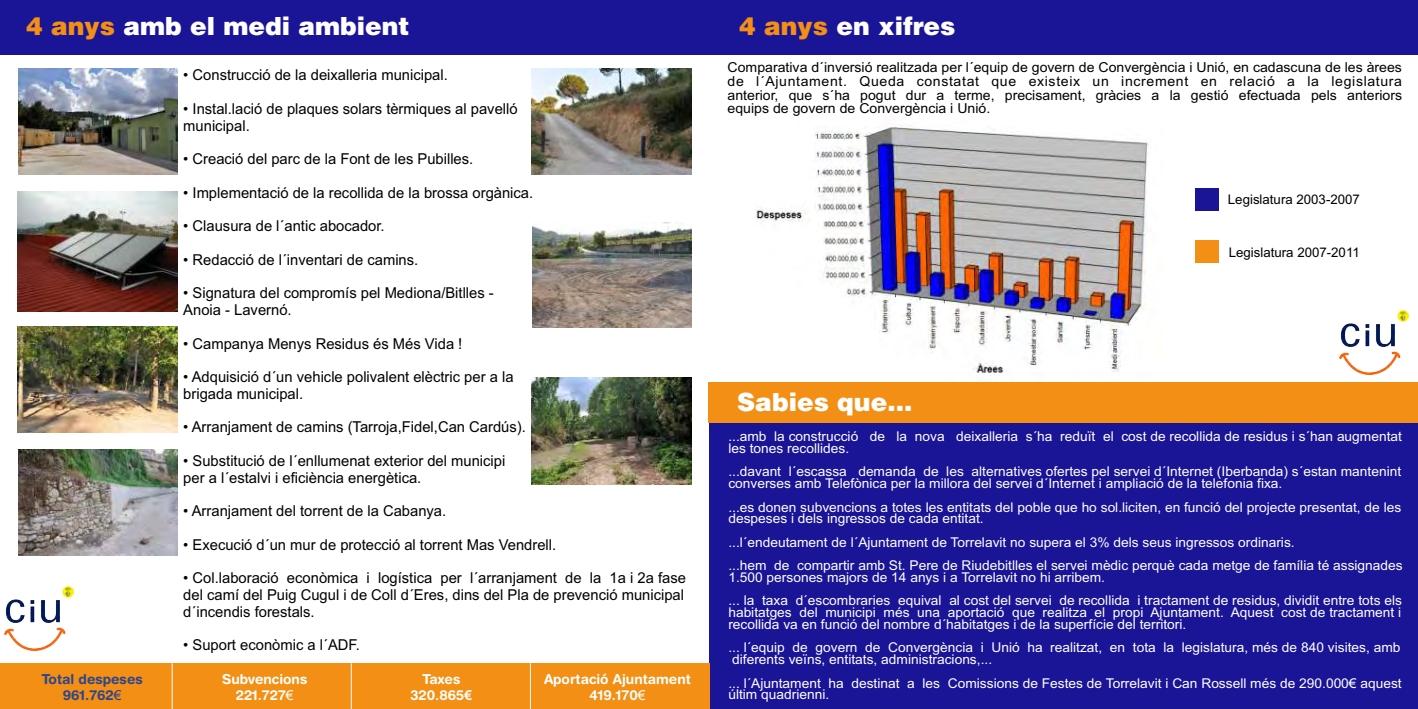
<style>
.page{position:relative;width:1418px;height:709px;background:#fff}
.page>*{position:absolute;margin:0;border:0;box-sizing:border-box;transform-origin:0 0}
.t1{font:900 25px "Helvetica";color:#fff}
.t2{font:15px/16.8px "Arial";color:#000}
.t3{font:13.75px/13.9px "Arial";color:#000;text-align:justify}
.t4{font:700 13.75px/16.1px "Helvetica Rounded";color:#fff;text-align:center}
.t5{font:700 13.75px/16.1px "Helvetica Rounded";color:#294591;text-align:center}
.t6{font:13.5px/11.8px "Arial";color:#fff}
.t7{font:13.25px "Arial";color:#000}
.s1{color:#f28f14}
.s2{font-family:"Arial";font-weight:400}
.s3{font-family:"Arial"}
</style>
<div class="page">
<img style="left:755px;top:125px;width:394px;height:248px">
<div style="left:709px;top:415px;width:708px;height:294px;background:#1a1496"></div>
<div style="left:0;top:0;width:1417px;height:55px;background:#1a1496"></div>
<img style="left:1339px;top:310px;width:69px;height:64px">
<div style="left:0;top:663px;width:709px;height:46px;background:#f28f14"></div>
<hr style="left:172px;top:663px;width:1px;height:46px;background:#fff">
<hr style="left:351px;top:663px;width:1px;height:46px;background:#fff">
<hr style="left:530px;top:663px;width:1px;height:46px;background:#fff">
<img style="left:4px;top:587px;width:69px;height:64px">
<img style="left:18px;top:69px;width:159px;height:105px">
<img style="left:18px;top:191px;width:159px;height:120px">
<img style="left:18px;top:326px;width:159px;height:106px">
<img style="left:532px;top:222px;width:159px;height:106px">
<img style="left:18px;top:449px;width:159px;height:106px">
<img style="left:532px;top:69px;width:159px;height:106px">
<img style="left:532px;top:378px;width:159px;height:106px">
<div style="left:1195px;top:188px;width:23px;height:22px;background:#1a1496"></div>
<div style="left:1195px;top:240px;width:23px;height:23px;background:#f28f14"></div>
<div style="left:708px;top:383px;width:709px;height:40px;background:#f28f14"></div>
<h1 class="t1" style="left:26px;top:17px;width:385px"><span class="s1">4 anys</span> amb el medi ambient</h1>
<p class="t2" style="left:183px;top:68px;width:266px">• Construcció de la deixalleria municipal.</p>
<p class="t2" style="left:183px;top:101px;width:336px">• Instal.lació de plaques solars tèrmiques al pavelló municipal.</p>
<p class="t2" style="left:183px;top:152px;width:291px">• Creació del parc de la Font de les Pubilles.</p>
<p class="t2" style="left:183px;top:185px;width:351px">• Implementació de la recollida de la brossa orgànica.</p>
<p class="t2" style="left:183px;top:219px;width:203px">• Clausura de l´antic abocador.</p>
<p class="t2" style="left:183px;top:252px;width:236px">• Redacció de l´inventari de camins.</p>
<p class="t2" style="left:183px;top:286px;width:312px">• Signatura del compromís pel Mediona/Bitlles -<br>Anoia - Lavernó.</p>
<p class="t2" style="left:183px;top:336px;width:280px">• Campanya Menys Residus és Més Vida !</p>
<p class="t2" style="left:183px;top:370px;width:332px">• Adquisició d´un vehicle polivalent elèctric per a la brigada municipal.</p>
<p class="t2" style="left:183px;top:420px;width:344px">• Arranjament de camins (Tarroja,Fidel,Can Cardús).</p>
<p class="t2" style="left:183px;top:453px;width:323px">• Substitució de l´enllumenat exterior del municipi per a l´estalvi i eficiència energètica.</p>
<p class="t2" style="left:183px;top:504px;width:264px">• Arranjament del torrent de la Cabanya.</p>
<p class="t2" style="left:183px;top:537px;width:374px">• Execució d´un mur de protecció al torrent Mas Vendrell.</p>
<p class="t2" style="left:183px;top:571px;width:504px">• Col.laboració econòmica i logística per l´arranjament de la 1a i 2a fase del camí del Puig Cugul i de Coll d´Eres, dins del Pla de prevenció municipal d´incendis forestals.</p>
<p class="t2" style="left:183px;top:638px;width:178px">• Suport econòmic a l´ADF.</p>
<p class="t5" style="left:41px;top:672px;width:103px">Total despeses<br>961.762<span class="s2">€</span></p>
<p class="t4" style="left:222px;top:672px;width:87px">Subvencions<br>221.727<span class="s2">€</span></p>
<p class="t4" style="left:410px;top:672px;width:63px">Taxes<br>320.865<span class="s3">€</span></p>
<p class="t4" style="left:544px;top:672px;width:148px">Aportació Ajuntament<br>419.170<span class="s2">€</span></p>
<h1 class="t1" style="left:739px;top:17px;width:218px"><span class="s1">4 anys</span> en xifres</h1>
<p class="t3" style="left:727px;top:61px;width:676px">Comparativa d´inversió realitzada per l´equip de govern de Convergència i Unió, en cadascuna de les àrees de l´Ajuntament. Queda constatat que existeix un increment en relació a la legislatura anterior, que s´ha pogut dur a terme, precisament, gràcies a la gestió efectuada pels anteriors equips de govern de Convergència i Unió.</p>
<p class="t7" style="left:1227px;top:195px;width:133px">Legislatura 2003-2007</p>
<p class="t7" style="left:1228px;top:247px;width:132px">Legislatura 2007-2011</p>
<h1 class="t1" style="left:737px;top:393px;width:176px">Sabies que...</h1>
<p class="t6" style="left:728px;top:431px;width:675px">...amb la construcció de la nova deixalleria s´ha reduït el cost de recollida de residus i s´han augmentat les tones recollides.</p>
<p class="t6" style="left:728px;top:467px;width:674px">...davant l´escassa demanda de les alternatives ofertes pel servei d´Internet (Iberbanda) s´estan mantenint converses amb Telefònica per la millora del servei d´Internet i ampliació de la telefonia fixa.</p>
<p class="t6" style="left:728px;top:502px;width:674px">...es donen subvencions a totes les entitats del poble que ho sol.liciten, en funció del projecte presentat, de les despeses i dels ingressos de cada entitat.</p>
<p class="t6" style="left:728px;top:531px;width:676px;line-height:23.5px">...l´endeutament de l´Ajuntament de Torrelavit no supera el 3% dels seus ingressos ordinaris.<br>...hem de compartir amb St. Pere de Riudebitlles el servei mèdic perquè cada metge de família té assignades</p>
<p class="t6" style="left:728px;top:566px;width:675px;line-height:23.5px">1.500 persones majors de 14 anys i a Torrelavit no hi arribem.<br>... la taxa d´escombraries equival al cost del servei de recollida i tractament de residus, dividit entre tots els</p>
<p class="t6" style="left:728px;top:608px;width:674px">habitatges del municipi més una aportació que realitza el propi Ajuntament. Aquest cost de tractament i recollida va en funció del nombre d´habitatges i de la superfície del territori.</p>
<p class="t6" style="left:728px;top:643px;width:673px">... l´equip de govern de Convergència i Unió ha realitzat, en tota la legislatura, més de 840 visites, amb diferents veïns, entitats, administracions,...</p>
<p class="t6" style="left:728px;top:678px;width:675px">... l´Ajuntament ha destinat a les Comissions de Festes de Torrelavit i Can Rossell més de 290.000€ aquest últim quadrienni.</p>
</div>
